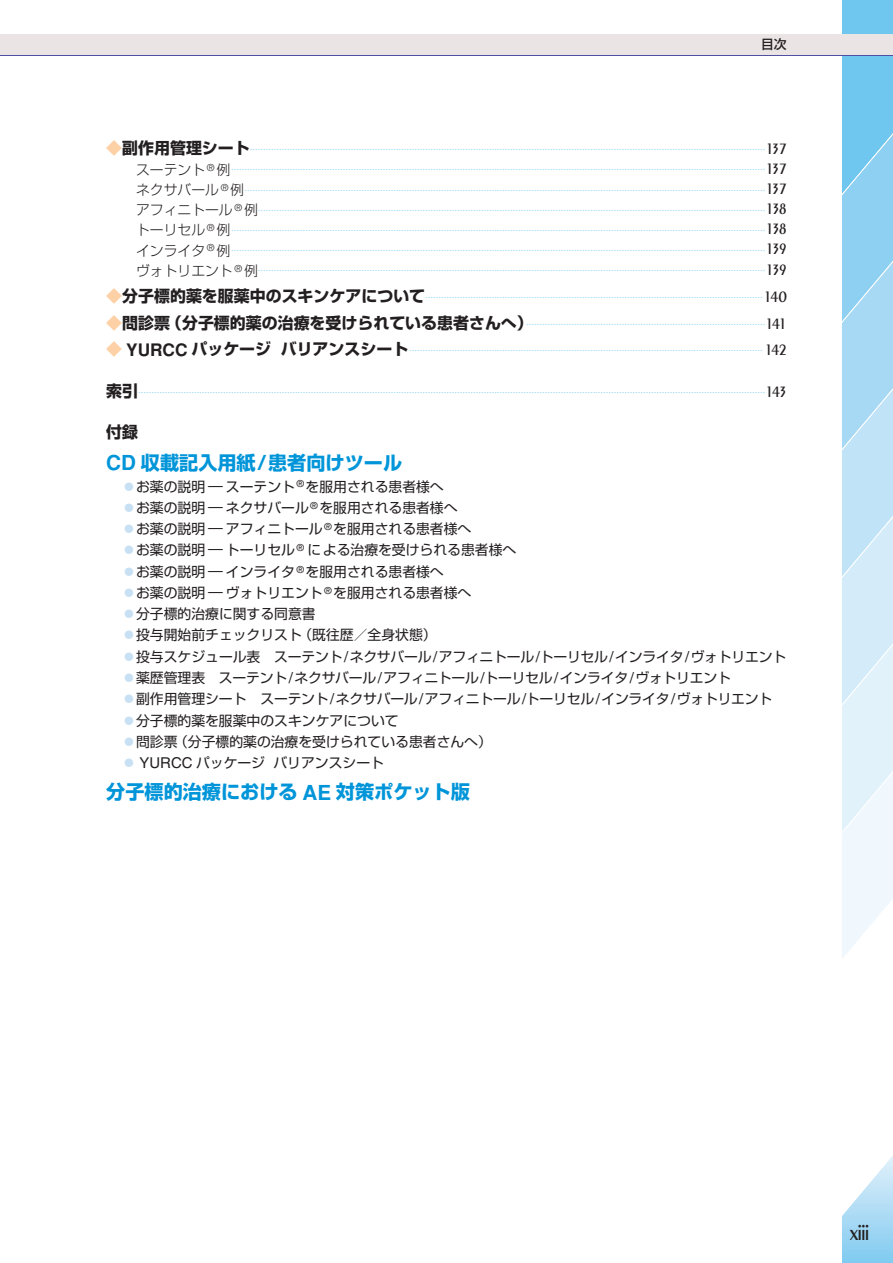
<style>
.page{position:relative;width:893px;height:1263px;background:#fff}
.page>*{position:absolute;margin:0;border:0;box-sizing:border-box;transform-origin:0 0}
.t1{font:600 23.4px "Peignot";color:#231f20;scale:.9 1}
.t2{font:700 19.2px "Shin Go Pro";color:#0095d9}
.t3{font:700 15.9px "Shin Go Pro";color:#231f20}
.t4{font:13.8px/21.3px "Shin Go Pro";color:#231f20}
.t5{font:500 12.75px "Shin Go Pro";color:#231f20}
.t6{font:10.65px/20.2px "Times";color:#8dd7f7;text-align:justify}
.s1{font-family:"Shin Go Pro";font-weight:700;font-size:15.9px;color:#fdd0a6}
.s2{font-family:"Shin Go Pro";font-weight:700;font-size:15.9px;color:#231f20}
.s3{font-family:"Peignot";font-weight:600;font-size:15.9px;color:#231f20}
.s4{font-family:"Shin Go Pro";font-weight:300;font-size:13.8px;color:#231f20}
.s5{font-family:"Helvetica";font-weight:300;font-size:9.75px;color:#231f20}
.s6{font-family:"Helvetica";font-weight:700;font-size:17.25px;color:#231f20}
.s7{font-family:"Helvetica";font-size:20.7px}
.s8{color:#c7e0f3}
.s9{font-family:"Helvetica";font-size:14.85px}
</style>
<div class="page">
<div style="left:0;top:34px;width:893px;height:21px;background:#eae5e4"></div>
<svg style="left:842px;top:0;width:51px;height:958px"></svg>
<svg style="left:842px;top:1156px;width:51px;height:107px"></svg>
<p class="t5" style="left:761px;top:34px;width:27px">目次</p>
<p class="t6" style="left:136px;top:136px;width:652px;text-indent:-30px"><span class="s1">◆</span><span class="s2">副作用管理シート</span>..................................................................................................................................................................................................<span class="s3">137</span><span class="s4">スーテント</span> <span class="s5">®</span> <span class="s4">例</span>.........................................................................................................................................................................................................<span class="s3">137</span><span class="s4">ネクサバール</span> <span class="s5">®</span> <span class="s4">例</span>....................................................................................................................................................................................................<span class="s3">137</span><span class="s4">アフィニトール</span> <span class="s5">®</span> <span class="s4">例</span>...............................................................................................................................................................................................<span class="s3">138</span><span class="s4">トーリセル</span> <span class="s5">®</span> <span class="s4">例</span>.........................................................................................................................................................................................................<span class="s3">138</span><span class="s4">インライタ</span> <span class="s5">®</span> <span class="s4">例</span>.........................................................................................................................................................................................................<span class="s3">139</span><span class="s4">ヴォトリエント</span> <span class="s5">®</span> <span class="s4">例</span>...............................................................................................................................................................................................<span class="s3">139</span></p>
<p class="t6" style="left:106px;top:284px;width:682px"><span class="s1">◆</span><span class="s2">分子標的薬を服薬中のスキンケアについて</span>...............................................................................................................................<span class="s3">140</span></p>
<p class="t6" style="left:106px;top:311px;width:682px"><span class="s1">◆</span><span class="s2">問診票（分子標的薬の治療を受けられている患者さんへ）</span>..........................................................................................<span class="s3">141</span></p>
<p class="t6" style="left:106px;top:337px;width:682px"><span class="s1">◆</span> <span class="s6">YURCC</span> <span class="s2">パッケージ バリアンスシート</span>..................................................................................................................................... <span class="s3">142</span></p>
<p class="t6" style="left:106px;top:379px;width:682px"><span class="s2">索引</span>............................................................................................................................................................................................................................................<span class="s3">143</span></p>
<h3 class="t3" style="left:106px;top:420px;width:33px">付録</h3>
<h2 class="t2" style="left:106px;top:447px;width:297px"><span class="s7">CD</span> 収載記入用紙/患者向けツール</h2>
<p class="t4" style="left:122px;top:474px;width:665px"><span class="s8">◦</span>お薬の説明－スーテント <sup>®</sup> を服用される患者様へ<br><span class="s8">◦</span>お薬の説明－ネクサバール <sup>®</sup> を服用される患者様へ<br><span class="s8">◦</span>お薬の説明－アフィニトール <sup>®</sup> を服用される患者様へ<br><span class="s8">◦</span>お薬の説明－トーリセル <sup>®</sup> による治療を受けられる患者様へ<br><span class="s8">◦</span>お薬の説明－インライタ <sup>®</sup> を服用される患者様へ<br><span class="s8">◦</span>お薬の説明－ヴォトリエント <sup>®</sup> を服用される患者様へ<br><span class="s8">◦</span>分子標的治療に関する同意書<br><span class="s8">◦</span>投与開始前チェックリスト（既往歴／全身状態）<br><span class="s8">◦</span>投与スケジュール表　スーテント<span class="s9">/</span>ネクサバール<span class="s9">/</span>アフィニトール<span class="s9">/</span>トーリセル<span class="s9">/</span>インライタ<span class="s9">/</span>ヴォトリエント<span class="s8">◦</span>薬歴管理表　スーテント<span class="s9">/</span>ネクサバール<span class="s9">/</span>アフィニトール<span class="s9">/</span>トーリセル<span class="s9">/</span>インライタ<span class="s9">/</span>ヴォトリエント<br><span class="s8">◦</span>副作用管理シート　スーテント<span class="s9">/</span>ネクサバール<span class="s9">/</span>アフィニトール<span class="s9">/</span>トーリセル<span class="s9">/</span>インライタ<span class="s9">/</span>ヴォトリエント<span class="s8">◦</span>分子標的薬を服薬中のスキンケアについて<br><span class="s8">◦</span>問診票（分子標的薬の治療を受けられている患者さんへ）<br><span class="s8">◦</span> <span class="s9">YURCC</span> パッケージ バリアンスシート</p>
<h2 class="t2" style="left:106px;top:777px;width:365px">分子標的治療における <span class="s7">AE</span> 対策ポケット版</h2>
<h1 class="t1" style="left:850px;top:1219px;width:23px">xiii</h1>
</div>
